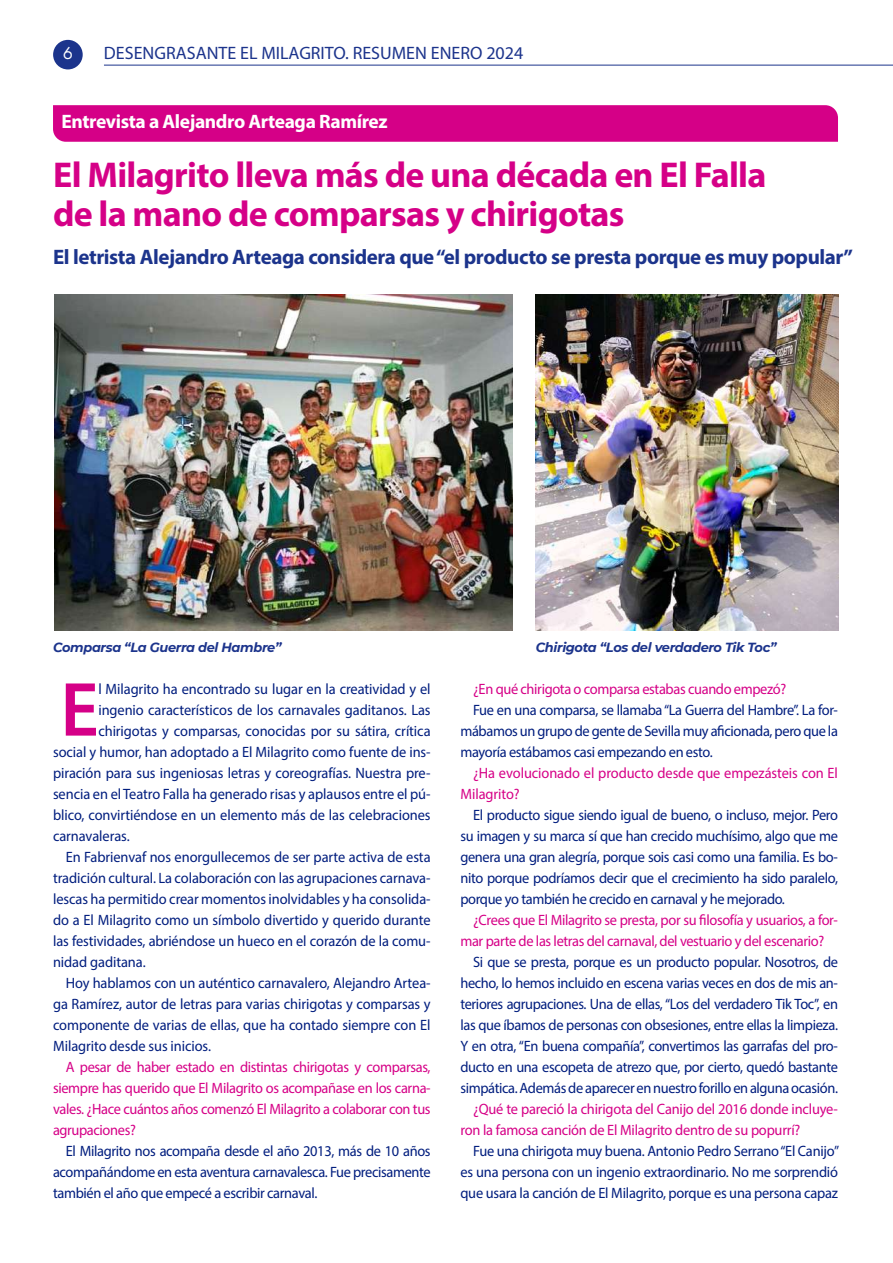
<style>
.page{position:relative;width:893px;height:1263px;background:#fff}
.page>*{position:absolute;margin:0;border:0;box-sizing:border-box;transform-origin:0 0}
.t1{font:600 77.25px "Myriad Pro";color:#d50087;scale:.96 1}
.t2{font:700 36px/39px "Myriad Pro";letter-spacing:-.02em;color:#d50087}
.t3{font:700 21px "Myriad Pro";letter-spacing:-.02em;color:#1c348c}
.t4{font:700 19.5px "Myriad Pro";letter-spacing:-.02em;color:#fff}
.t5{font:18px "Myriad Pro";color:#1c348c}
.t6{font:18px "Futura PT";color:#fff}
.t7{font:15px/21px "Myriad Pro";letter-spacing:-.005em;color:#001d7e;text-align:justify;scale:.96 1}
.t8{font:15px/21px "Myriad Pro";letter-spacing:-.025em;color:#d60087;scale:.96 1}
.t9{font:15px/21px "Myriad Pro";letter-spacing:-.005em;color:#d60087;scale:.96 1}
.t10{font:italic 700 13.2px "Montserrat";letter-spacing:-.025em;color:#1c348c}
</style>
<div class="page">
<div style="left:53px;top:40px;width:30px;height:29px;background:#1c348c;border-radius:50%"></div>
<hr style="left:104px;top:65px;width:789px;height:1px;background:#1c348c">
<div style="left:53px;top:105px;width:785px;height:37px;background:#d50087"></div>
<img style="left:55px;top:295px;width:457px;height:336px">
<img style="left:536px;top:295px;width:303px;height:336px">
<p class="t6" style="left:63px;top:42px;width:12px">6</p>
<p class="t5" style="left:104px;top:42px;width:421px">DESENGRASANTE EL MILAGRITO. RESUMEN ENERO 2024</p>
<h3 class="t4" style="left:62px;top:109px;width:328px">Entrevista a Alejandro Arteaga Ramírez</h3>
<h2 class="t2" style="left:53px;top:154px;width:715px">El Milagrito lleva más de una década en El Falla de la mano de comparsas y chirigotas</h2>
<h3 class="t3" style="left:53px;top:243px;width:801px">El letrista Alejandro Arteaga considera que “el producto se presta porque es muy popular”</h3>
<p class="t10" style="left:53px;top:637px;width:230px">Comparsa “La Guerra del Hambre”</p>
<p class="t10" style="left:536px;top:637px;width:242px">Chirigota “Los del verdadero Tik Toc”</p>
<h1 class="t1" style="left:61px;top:660px;width:41px">E</h1>
<p class="t7" style="left:98px;top:678px;width:348px">l Milagrito ha encontrado su lugar en la creatividad y el</p>
<p class="t7" style="left:98px;top:699px;width:348px">ingenio característicos de los carnavales gaditanos. Las</p>
<p class="t7" style="left:98px;top:720px;width:348px">chirigotas y comparsas, conocidas por su sátira, crítica</p>
<p class="t7" style="left:53px;top:741px;width:395px">social y humor, han adoptado a El Milagrito como fuente de ins-</p>
<p class="t7" style="left:53px;top:762px;width:395px">piración para sus ingeniosas letras y coreografías. Nuestra pre-</p>
<p class="t7" style="left:53px;top:783px;width:395px">sencia en el Teatro Falla ha generado risas y aplausos entre el pú-</p>
<p class="t7" style="left:53px;top:804px;width:395px">blico, convirtiéndose en un elemento más de las celebraciones</p>
<p class="t7" style="left:53px;top:825px;width:81px">carnavaleras.</p>
<p class="t7" style="left:66px;top:846px;width:381px">En Fabrienvaf nos enorgullecemos de ser parte activa de esta</p>
<p class="t7" style="left:53px;top:867px;width:395px">tradición cultural. La colaboración con las agrupaciones carnava-</p>
<p class="t7" style="left:53px;top:888px;width:395px">lescas ha permitido crear momentos inolvidables y ha consolida-</p>
<p class="t7" style="left:53px;top:909px;width:395px">do a El Milagrito como un símbolo divertido y querido durante</p>
<p class="t7" style="left:53px;top:930px;width:395px">las festividades, abriéndose un hueco en el corazón de la comu-</p>
<p class="t7" style="left:53px;top:951px;width:98px">nidad gaditana.</p>
<p class="t7" style="left:66px;top:972px;width:382px">Hoy hablamos con un auténtico carnavalero, Alejandro Artea-</p>
<p class="t7" style="left:53px;top:993px;width:395px">ga Ramírez, autor de letras para varias chirigotas y comparsas y</p>
<p class="t7" style="left:53px;top:1014px;width:395px">componente de varias de ellas, que ha contado siempre con El</p>
<p class="t7" style="left:53px;top:1035px;width:166px">Milagrito desde sus inicios.</p>
<p class="t8" style="left:53px;top:1056px;width:395px;text-align:justify;text-indent:13px">A pesar de haber estado en distintas chirigotas y comparsas, siempre has querido que El Milagrito os acompañase en los carna&shy;vales. ¿Hace cuántos años comenzó El Milagrito a colaborar con tus agrupaciones?</p>
<p class="t7" style="left:53px;top:1140px;width:395px;text-indent:13px">El Milagrito nos acompaña desde el año 2013, más de 10 años acompañándome en esta aventura carnavalesca. Fue precisamente también el año que empecé a escribir carnaval.</p>
<p class="t8" style="left:473px;top:678px;width:328px">¿En qué chirigota o comparsa estabas cuando empezó?</p>
<p class="t7" style="left:460px;top:699px;width:395px;text-indent:13px">Fue en una comparsa, se llamaba “La Guerra del Hambre”. La for&shy;mábamos un grupo de gente de Sevilla muy aficionada, pero que la mayoría estábamos casi empezando en esto.</p>
<p class="t9" style="left:460px;top:762px;width:395px;text-indent:13px">¿Ha evolucionado el producto desde que empezásteis con El<br>Milagrito?</p>
<p class="t7" style="left:460px;top:804px;width:395px;text-indent:13px">El producto sigue siendo igual de bueno, o incluso, mejor. Pero su imagen y su marca sí que han crecido muchísimo, algo que me genera una gran alegría, porque sois casi como una familia. Es bo&shy;nito porque podríamos decir que el crecimiento ha sido paralelo, porque yo también he crecido en carnaval y he mejorado.</p>
<p class="t8" style="left:460px;top:909px;width:395px;text-indent:13px">¿Crees que El Milagrito se presta, por su filosofía y usuarios, a for&shy;mar parte de las letras del carnaval, del vestuario y del escenario?</p>
<p class="t7" style="left:460px;top:951px;width:395px;text-indent:13px">Si que se presta, porque es un producto popular. Nosotros, de hecho, lo hemos incluido en escena varias veces en dos de mis an&shy;teriores agrupaciones. Una de ellas, “Los del verdadero Tik Toc”, en las que íbamos de personas con obsesiones, entre ellas la limpieza.<br>Y en otra, “En buena compañía”, convertimos las garrafas del pro&shy;ducto en una escopeta de atrezo que, por cierto, quedó bastante simpática. Además de aparecer en nuestro forillo en alguna ocasión.</p>
<p class="t8" style="left:460px;top:1098px;width:395px;text-indent:13px">¿Qué te pareció la chirigota del Canijo del 2016 donde incluye&shy;ron la famosa canción de El Milagrito dentro de su popurrí?</p>
<p class="t7" style="left:460px;top:1140px;width:396px;text-indent:13px">Fue una chirigota muy buena. Antonio Pedro Serrano “El Canijo” es una persona con un ingenio extraordinario. No me sorprendió que usara la canción de El Milagrito, porque es una persona capaz</p>
</div>
